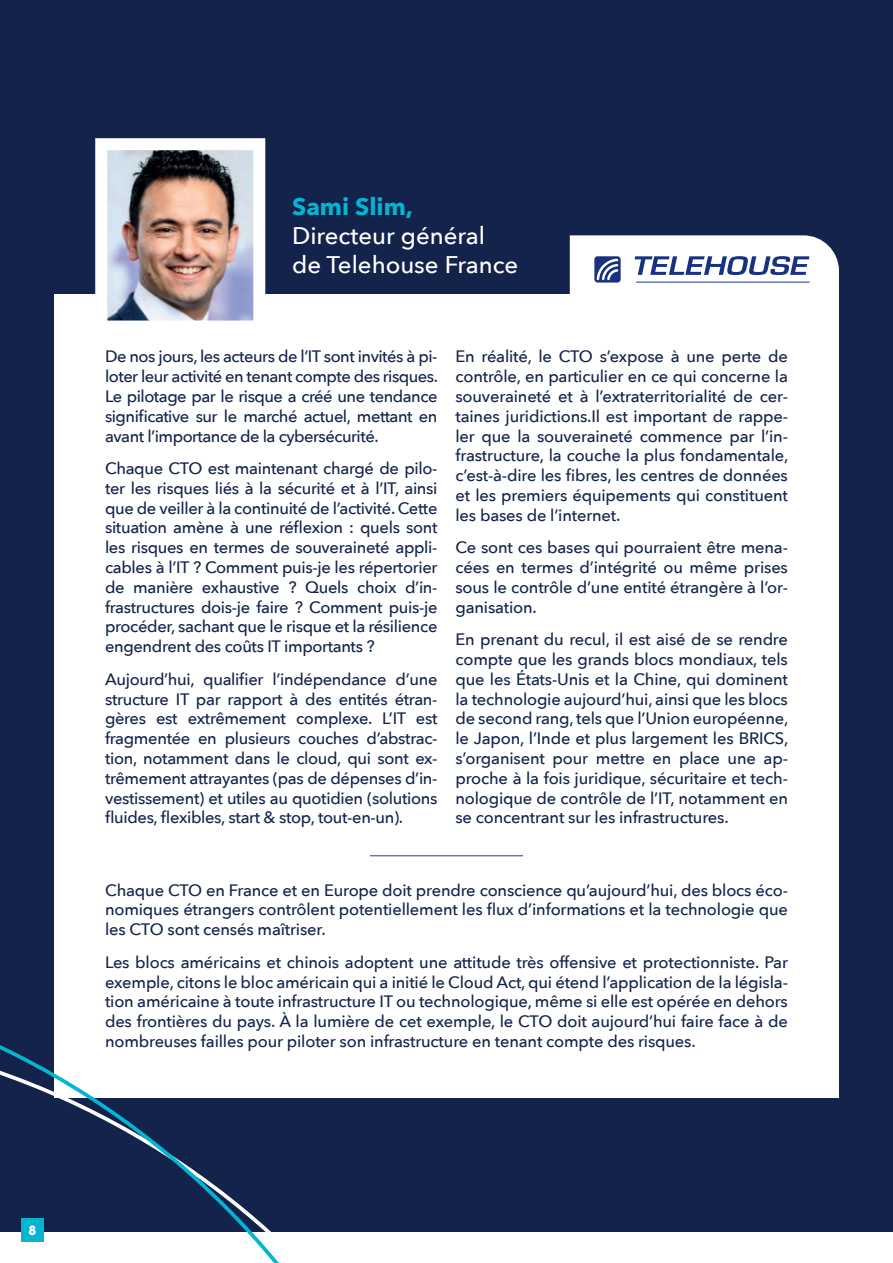
<style>
.page{position:relative;width:893px;height:1263px;background:#fff}
.page>*{position:absolute;margin:0;border:0;box-sizing:border-box;transform-origin:0 0}
.t1{font:500 24px/28.8px "Avenir Next";color:#fff}
.t2{font:700 24px "Avenir Next";color:#03b5d1}
.t3{font:500 16.5px/19.8px "Avenir Next";letter-spacing:-.01em;color:#14234b;text-align:justify}
.t4{font:700 12.75px "ITC Avant Garde Pro";color:#fff}
</style>
<div class="page">
<div style="left:0;top:0;width:893px;height:1231px;background:#14234b"></div>
<div style="left:54px;top:295px;width:785px;height:803px;background:#fff"></div>
<hr style="left:370px;top:855px;width:153px;height:1px;background:#253f8e">
<svg style="left:570px;top:235px;width:269px;height:60px;background:#dadeea"></svg>
<hr style="left:636px;top:282px;width:174px;height:1px;background:#183181">
<img style="left:89px;top:138px;width:182px;height:183px">
<svg style="left:0;top:1045px;width:390px;height:218px"></svg>
<div style="left:21px;top:1218px;width:23px;height:24px;background:#03b5d1"></div>
<h1 class="t2" style="left:292px;top:186px;width:122px">Sami Slim,</h1>
<h1 class="t1" style="left:292px;top:221px;width:228px">Directeur général de Telehouse France</h1>
<p class="t3" style="left:105px;top:346px;width:334px">De nos jours, les acteurs de l’IT sont invités à pi&shy;loter leur activité en tenant compte des risques.<br>Le pilotage par le risque a créé une tendance significative sur le marché actuel, mettant en avant l’importance de la cybersécurité.</p>
<p class="t3" style="left:105px;top:458px;width:334px">Chaque CTO est maintenant chargé de pilo&shy;ter les risques liés à la sécurité et à l’IT, ainsi que de veiller à la continuité de l’activité. Cette situation amène à une réflexion : quels sont les risques en termes de souveraineté appli&shy;cables à l’IT ? Comment puis-je les répertorier de manière exhaustive ? Quels choix d’in&shy;frastructures dois-je faire ? Comment puis-je procéder, sachant que le risque et la résilience engendrent des coûts IT importants ?</p>
<p class="t3" style="left:105px;top:669px;width:334px">Aujourd’hui, qualifier l’indépendance d’une structure IT par rapport à des entités étran&shy;gères est extrêmement complexe. L’IT est fragmentée en plusieurs couches d’abstrac&shy;tion, notamment dans le cloud, qui sont ex&shy;trêmement attrayantes (pas de dépenses d’in&shy;vestissement) et utiles au quotidien (solutions fluides, flexibles, start &amp; stop, tout-en-un).</p>
<p class="t3" style="left:455px;top:346px;width:334px">En réalité, le CTO s’expose à une perte de contrôle, en particulier en ce qui concerne la souveraineté et à l’extraterritorialité de cer&shy;taines juridictions.Il est important de rappe&shy;ler que la souveraineté commence par l’in&shy;frastructure, la couche la plus fondamentale, c’est-à-dire les fibres, les centres de données et les premiers équipements qui constituent les bases de l’internet.</p>
<p class="t3" style="left:455px;top:537px;width:334px">Ce sont ces bases qui pourraient être mena&shy;cées en termes d’intégrité ou même prises sous le contrôle d’une entité étrangère à l’or&shy;ganisation.</p>
<p class="t3" style="left:455px;top:629px;width:334px">En prenant du recul, il est aisé de se rendre compte que les grands blocs mondiaux, tels que les États-Unis et la Chine, qui dominent la technologie aujourd’hui, ainsi que les blocs de second rang, tels que l’Union européenne, le Japon, l’Inde et plus largement les BRICS, s’organisent pour mettre en place une ap&shy;proche à la fois juridique, sécuritaire et tech&shy;nologique de contrôle de l’IT, notamment en se concentrant sur les infrastructures.</p>
<p class="t3" style="left:105px;top:879px;width:684px">Chaque CTO en France et en Europe doit prendre conscience qu’aujourd’hui, des blocs éco&shy;nomiques étrangers contrôlent potentiellement les flux d’informations et la technologie que les CTO sont censés maîtriser.</p>
<p class="t3" style="left:105px;top:951px;width:684px">Les blocs américains et chinois adoptent une attitude très offensive et protectionniste. Par exemple, citons le bloc américain qui a initié le Cloud Act, qui étend l’application de la législa&shy;tion américaine à toute infrastructure IT ou technologique, même si elle est opérée en dehors des frontières du pays. À la lumière de cet exemple, le CTO doit aujourd’hui faire face à de nombreuses failles pour piloter son infrastructure en tenant compte des risques.</p>
<p class="t4" style="left:28px;top:1221px;width:9px">8</p>
</div>
